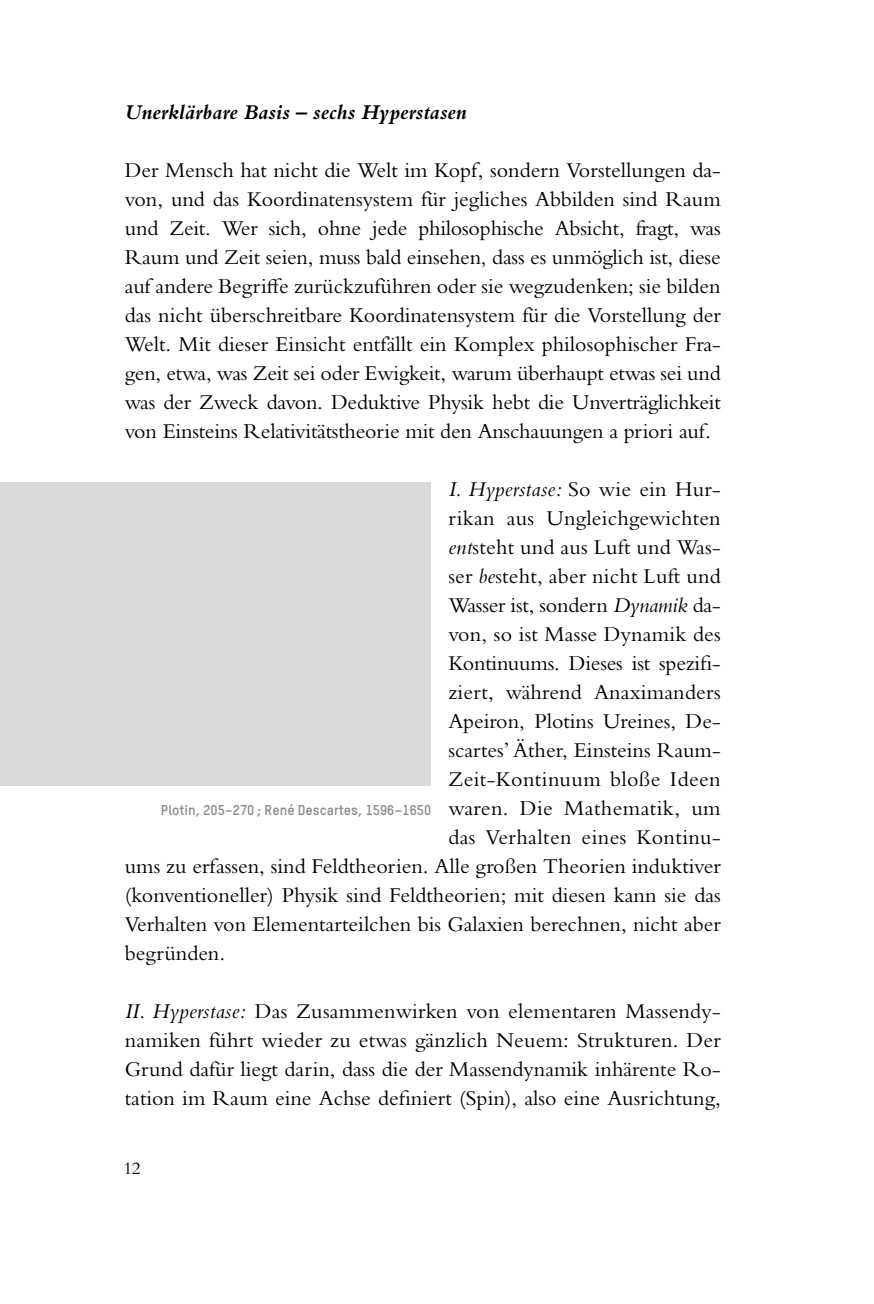
<style>
.page{position:relative;width:874px;height:1304px;background:#fff}
.page>*{position:absolute;margin:0;border:0;box-sizing:border-box;transform-origin:0 0}
.t1{font:22px/29px "Bembo MT Pro";color:#000;text-align:justify}
.t2{font:22px "Bembo MT Pro";letter-spacing:.02em;color:#000}
.t3{font:italic 700 22px "Bembo";color:#000}
.t4{font:italic 22px "Bembo Std";letter-spacing:.01em;color:#000}
.t5{font:18px "Bembo Std";color:#000}
.t6{font:700 14px "TSTAR";color:#87888a}
.s1{font-family:"Bembo MT Pro";font-style:normal}
.s2{font-family:"Bembo Std";font-style:italic}
</style>
<div class="page">
<div style="left:218px;top:483px;width:213px;height:303px;background:#d9dadb"></div>
<div style="left:0;top:483px;width:218px;height:303px;background:#d9dadb"></div>
<p class="t3" style="left:125px;top:100px;width:343px">Unerklärbare Basis – sechs Hyperstasen</p>
<p class="t1" style="left:125px;top:155px;width:597px">Der Mensch hat nicht die Welt im Kopf, sondern Vorstellungen da&shy;von, und das Koordinatensystem für jegliches Abbilden sind Raum und Zeit. Wer sich, ohne jede philosophische Absicht, fragt, was Raum und Zeit seien, muss bald einsehen, dass es unmöglich ist, diese auf andere Begriffe zurückzuführen oder sie wegzudenken; sie bilden das nicht überschreitbare Koordinatensystem für die Vorstellung der Welt. Mit dieser Einsicht entfällt ein Komplex philosophischer Fra&shy;gen, etwa, was Zeit sei oder Ewigkeit, warum überhaupt etwas sei und was der Zweck davon. Deduktive Physik hebt die Unverträglichkeit von Einsteins Relativitätstheorie mit den Anschauungen a priori auf.</p>
<p class="t4" style="left:448px;top:476px;width:274px">I. Hyperstase: <span class="s1">So wie ein Hur-</span></p>
<p class="t1" style="left:448px;top:503px;width:274px">rikan aus Ungleichgewichten</p>
<p class="t1" style="left:448px;top:532px;width:274px"><span class="s2">ent</span>steht und aus Luft und Was-</p>
<p class="t1" style="left:448px;top:561px;width:274px">ser <span class="s2">be</span>steht, aber nicht Luft und</p>
<p class="t1" style="left:448px;top:590px;width:274px">Wasser ist, sondern <span class="s2">Dynamik</span> da-</p>
<p class="t1" style="left:448px;top:619px;width:274px">von, so ist Masse Dynamik des</p>
<p class="t1" style="left:448px;top:648px;width:274px">Kontinuums. Dieses ist spezifi-</p>
<p class="t1" style="left:448px;top:677px;width:274px">ziert, während Anaximanders</p>
<p class="t1" style="left:448px;top:706px;width:274px">Apeiron, Plotins Ureines, De-</p>
<p class="t1" style="left:448px;top:735px;width:274px">scartes’ Äther, Einsteins Raum-</p>
<p class="t2" style="left:448px;top:766px;width:274px">Zeit-Kontinuum bloße Ideen</p>
<p class="t2" style="left:448px;top:795px;width:274px">waren. Die Mathematik, um</p>
<p class="t2" style="left:448px;top:824px;width:274px">das Verhalten eines Kontinu-</p>
<p class="t1" style="left:125px;top:851px;width:597px">ums zu erfassen, sind Feldtheorien. Alle großen Theorien induktiver</p>
<p class="t1" style="left:125px;top:880px;width:597px">(konventioneller) Physik sind Feldtheorien; mit diesen kann sie das</p>
<p class="t1" style="left:125px;top:909px;width:597px">Verhalten von Elementarteilchen bis Galaxien berechnen, nicht aber</p>
<p class="t1" style="left:125px;top:938px;width:102px">begründen.</p>
<p class="t1" style="left:125px;top:996px;width:597px"><span class="s2">II. Hyperstase:</span> Das Zusammenwirken von elementaren Massendy&shy;namiken führt wieder zu etwas gänzlich Neuem: Strukturen. Der Grund dafür liegt darin, dass die der Massendynamik inhärente Ro&shy;tation im Raum eine Achse definiert (Spin), also eine Ausrichtung,</p>
<p class="t6" style="left:161px;top:801px;width:272px">Plotin, 205–270 ; René Descartes, 1596–1650</p>
<p class="t5" style="left:125px;top:1158px;width:17px">12</p>
</div>
